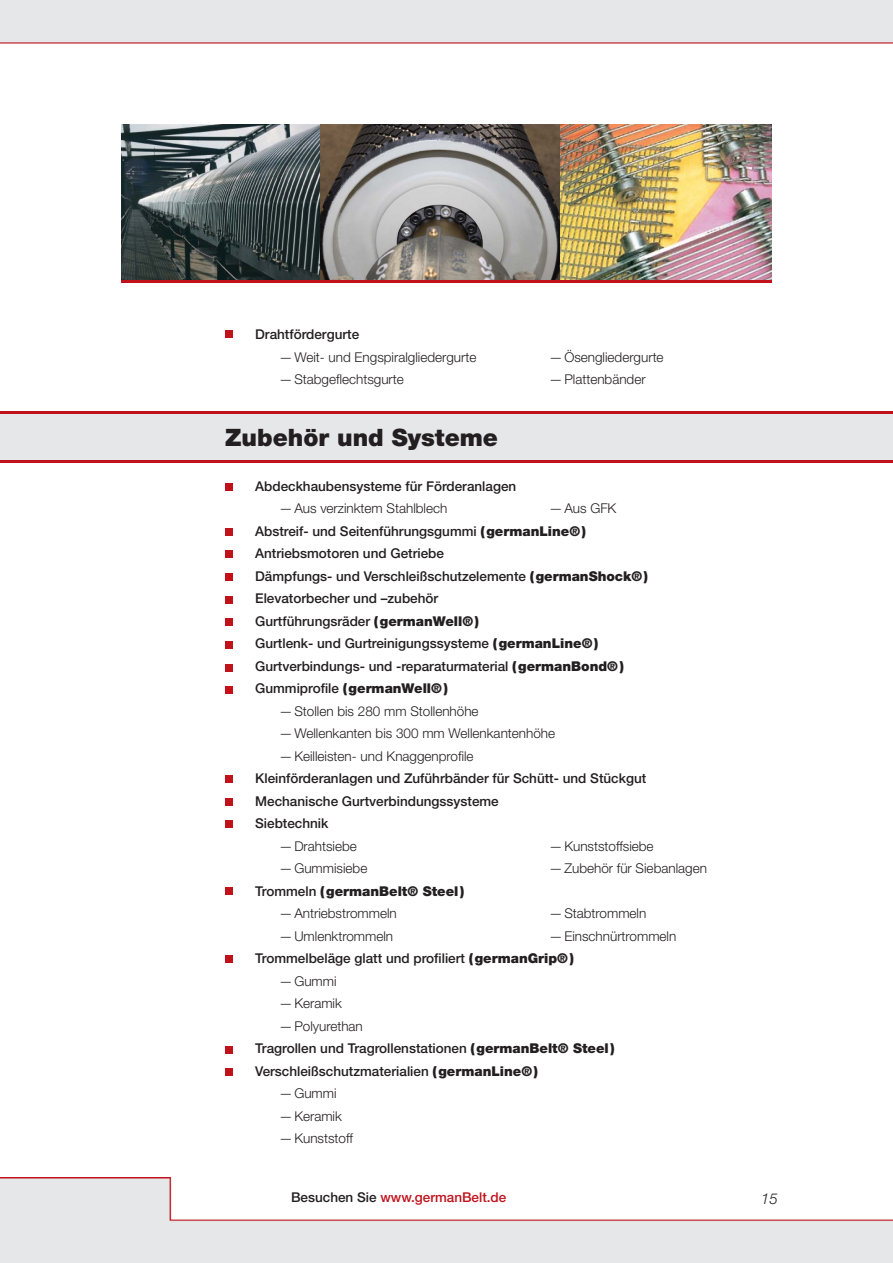
<style>
.page{position:relative;width:893px;height:1263px;background:#fff}
.page>*{position:absolute;margin:0;border:0;box-sizing:border-box;transform-origin:0 0}
.t1{font:900 24px "Helvetica Neue LT Pro";color:#231f20}
.t2{font:italic 300 15px "Helvetica Neue LT Pro";color:#231f20}
.t3{font:500 13.5px "Helvetica Neue LT Pro";color:#231f20}
.t4{font:300 13.5px "Helvetica Neue LT Pro";color:#231f20}
.t5{font:900 13.5px "Helvetica Neue LT Pro";color:#231f20}
.t6{font:500 13.5px "Helvetica Neue LT Pro";color:#c1121c}
.s1{font-weight:900}
.s2{font-weight:500}
.s3{color:#231f20}
</style>
<div class="page">
<img style="left:0;top:1177px;width:893px;height:86px">
<div style="left:0;top:0;width:893px;height:44px;background:#e6e7e8"></div>
<img style="left:0;top:412px;width:893px;height:50px">
<img style="left:121px;top:124px;width:651px;height:158px">
<div style="left:225px;top:330px;width:8px;height:8px;background:#c1121c"></div>
<div style="left:225px;top:483px;width:8px;height:7px;background:#c1121c"></div>
<div style="left:225px;top:528px;width:8px;height:7px;background:#c1121c"></div>
<div style="left:225px;top:550px;width:8px;height:8px;background:#c1121c"></div>
<div style="left:225px;top:573px;width:8px;height:8px;background:#c60f19"></div>
<div style="left:225px;top:596px;width:8px;height:7px;background:#c1121c"></div>
<div style="left:225px;top:618px;width:8px;height:8px;background:#c1121c"></div>
<div style="left:225px;top:641px;width:8px;height:8px;background:#c1121c"></div>
<div style="left:225px;top:664px;width:8px;height:8px;background:#c1121c"></div>
<div style="left:225px;top:686px;width:8px;height:8px;background:#c60f19"></div>
<div style="left:225px;top:775px;width:8px;height:8px;background:#c1121c"></div>
<div style="left:225px;top:798px;width:8px;height:8px;background:#c1121c"></div>
<div style="left:225px;top:887px;width:8px;height:8px;background:#c1121c"></div>
<div style="left:225px;top:955px;width:8px;height:8px;background:#c1121c"></div>
<div style="left:225px;top:1068px;width:8px;height:8px;background:#c1121c"></div>
<div style="left:225px;top:1046px;width:8px;height:7px;background:#c1121c"></div>
<div style="left:225px;top:820px;width:8px;height:8px;background:#c1121c"></div>
<p class="t3" style="left:255px;top:326px;width:106px">Drahtfördergurte</p>
<p class="t4" style="left:279px;top:349px;width:199px">—Weit- und Engspiralgliedergurte</p>
<p class="t4" style="left:549px;top:349px;width:116px">—Ösengliedergurte</p>
<p class="t4" style="left:279px;top:371px;width:126px">—Stabgeflechtsgurte</p>
<p class="t4" style="left:549px;top:371px;width:98px">—Plattenbänder</p>
<p class="t1" style="left:225px;top:423px;width:274px">Zubehör und Systeme</p>
<p class="t3" style="left:255px;top:478px;width:263px">Abdeckhaubensysteme für Förderanlagen</p>
<p class="t4" style="left:279px;top:500px;width:170px">—Aus verzinktem Stahlblech</p>
<p class="t4" style="left:549px;top:500px;width:69px">—Aus GFK</p>
<p class="t3" style="left:255px;top:523px;width:332px">Abstreif- und Seitenführungsgummi <span class="s1">(germanLine®)</span></p>
<p class="t3" style="left:255px;top:545px;width:190px">Antriebsmotoren und Getriebe</p>
<p class="t3" style="left:255px;top:568px;width:395px">Dämpfungs- und Verschleißschutzelemente <span class="s1">(germanShock®)</span></p>
<p class="t3" style="left:255px;top:590px;width:185px">Elevatorbecher und –zubehör</p>
<p class="t3" style="left:255px;top:613px;width:225px">Gurtführungsräder <span class="s1">(germanWell®)</span></p>
<p class="t3" style="left:255px;top:635px;width:345px">Gurtlenk- und Gurtreinigungssysteme <span class="s1">(germanLine®)</span></p>
<p class="t3" style="left:255px;top:658px;width:370px">Gurtverbindungs- und -reparaturmaterial <span class="s1">(germanBond®)</span></p>
<p class="t5" style="left:255px;top:680px;width:194px"><span class="s2">Gummiprofile</span> (germanWell®)</p>
<p class="t4" style="left:279px;top:703px;width:201px">—Stollen bis 280 mm Stollenhöhe</p>
<p class="t4" style="left:279px;top:725px;width:277px">—Wellenkanten bis 300 mm Wellenkantenhöhe</p>
<p class="t4" style="left:279px;top:748px;width:196px">—Keilleisten- und Knaggenprofile</p>
<p class="t3" style="left:255px;top:770px;width:393px">Kleinförderanlagen und Zuführbänder für Schütt- und Stückgut</p>
<p class="t3" style="left:255px;top:793px;width:245px">Mechanische Gurtverbindungssysteme</p>
<p class="t3" style="left:255px;top:815px;width:75px">Siebtechnik</p>
<p class="t4" style="left:279px;top:838px;width:79px">—Drahtsiebe</p>
<p class="t4" style="left:549px;top:838px;width:106px">—Kunststoffsiebe</p>
<p class="t4" style="left:279px;top:860px;width:90px">—Gummisiebe</p>
<p class="t4" style="left:549px;top:860px;width:159px">—Zubehör für Siebanlagen</p>
<p class="t5" style="left:255px;top:883px;width:211px"><span class="s2">Trommeln</span> (germanBelt® Steel)</p>
<p class="t4" style="left:279px;top:905px;width:119px">—Antriebstrommeln</p>
<p class="t4" style="left:549px;top:905px;width:99px">—Stabtrommeln</p>
<p class="t4" style="left:279px;top:928px;width:115px">—Umlenktrommeln</p>
<p class="t4" style="left:549px;top:928px;width:129px">—Einschnürtrommeln</p>
<p class="t3" style="left:255px;top:950px;width:320px">Trommelbeläge glatt und profiliert <span class="s1">(germanGrip®)</span></p>
<p class="t4" style="left:279px;top:973px;width:59px">—Gummi</p>
<p class="t4" style="left:279px;top:995px;width:64px">—Keramik</p>
<p class="t4" style="left:279px;top:1018px;width:85px">—Polyurethan</p>
<p class="t3" style="left:255px;top:1040px;width:361px">Tragrollen und Tragrollenstationen <span class="s1">(germanBelt® Steel)</span></p>
<p class="t3" style="left:255px;top:1063px;width:285px">Verschleißschutzmaterialien <span class="s1">(germanLine®)</span></p>
<p class="t4" style="left:279px;top:1085px;width:59px">—Gummi</p>
<p class="t4" style="left:279px;top:1108px;width:64px">—Keramik</p>
<p class="t4" style="left:279px;top:1130px;width:75px">—Kunststoff</p>
<p class="t6" style="left:291px;top:1189px;width:217px"><span class="s3">Besuchen Sie</span> www.germanBelt.de</p>
<p class="t2" style="left:761px;top:1189px;width:18px">15</p>
</div>
